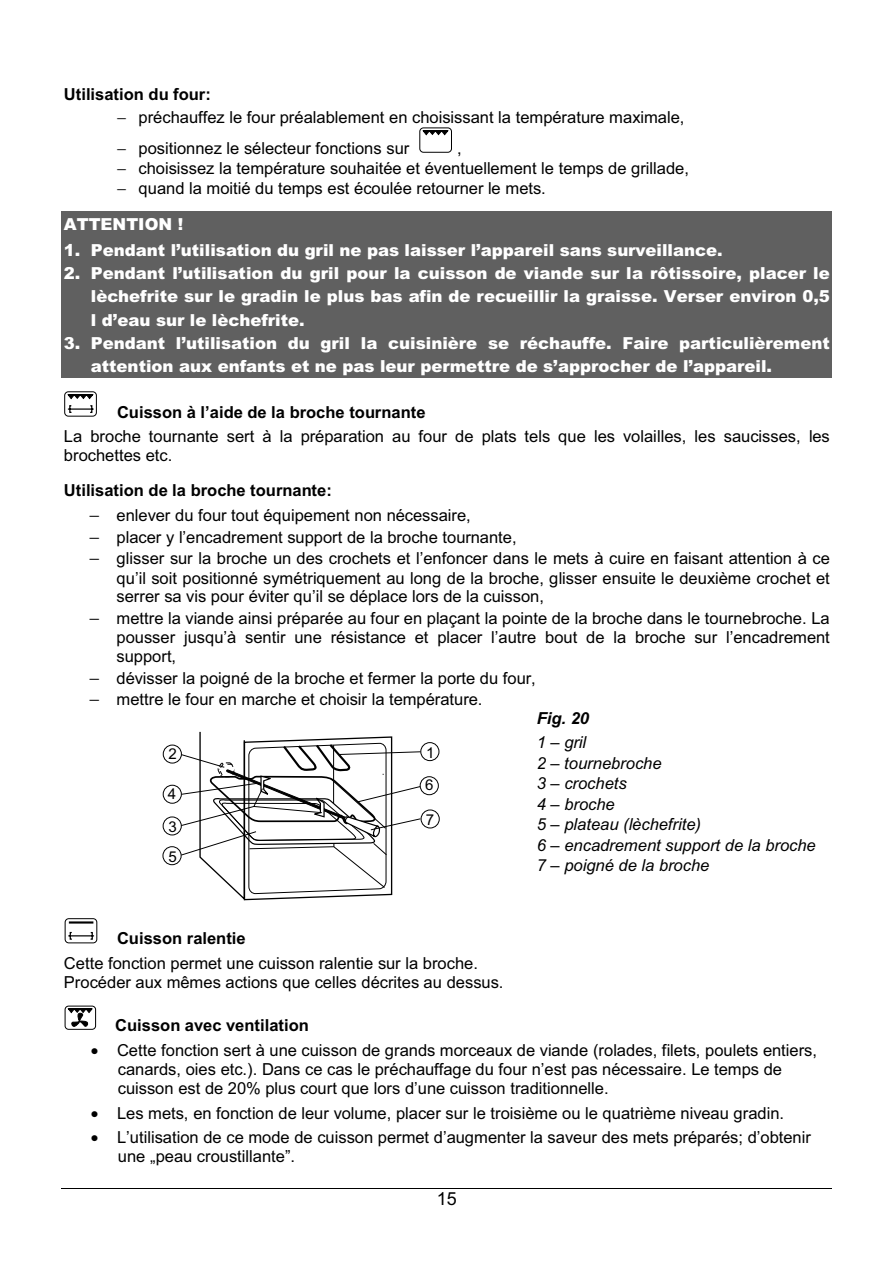
<style>
.page{position:relative;width:893px;height:1263px;background:#fff}
.page>*{position:absolute;margin:0;border:0;box-sizing:border-box;transform-origin:0 0}
.t1{font:18px "Arial";color:#000}
.t2{font:16.5px/19px "Arial";color:#000}
.t3{font:900 16.5px/23.2px "Arial";color:#fff;text-align:justify}
.t4{font:italic 16.5px/20.4px "Arial";color:#000}
.t5{font:700 16.5px "Arial";color:#000}
.t6{font:italic 700 16.5px "Arial";color:#000}
.t7{font:15px "Arial CE";color:#000}
.s1{font-weight:700}
</style>
<div class="page">
<hr style="left:62px;top:1189px;width:770px;height:1px;background:#000">
<div style="left:419px;top:127px;width:33px;height:26px;border:1px solid #000;border-radius:4px"></div>
<svg style="left:421px;top:129px;width:28px;height:7px"></svg>
<div style="left:62px;top:212px;width:769px;height:26px;background:#606060"></div>
<div style="left:62px;top:238px;width:769px;height:23px;background:#606060"></div>
<div style="left:62px;top:261px;width:769px;height:23px;background:#606060"></div>
<div style="left:62px;top:284px;width:769px;height:24px;background:#606060"></div>
<div style="left:62px;top:308px;width:769px;height:23px;background:#606060"></div>
<div style="left:62px;top:331px;width:769px;height:23px;background:#606060"></div>
<div style="left:62px;top:354px;width:769px;height:23px;background:#606060"></div>
<div style="left:64px;top:391px;width:33px;height:26px;border:1px solid #000;border-radius:4px"></div>
<svg style="left:66px;top:393px;width:29px;height:20px"></svg>
<div style="left:65px;top:918px;width:32px;height:25px;border:1px solid #000;border-radius:4px"></div>
<hr style="left:69px;top:921px;width:24px;height:3px;background:#000">
<svg style="left:68px;top:932px;width:26px;height:8px"></svg>
<div style="left:65px;top:1006px;width:31px;height:24px;border:1px solid #000;border-radius:4px"></div>
<svg style="left:67px;top:1008px;width:26px;height:19px"></svg>
<div style="left:163px;top:817px;width:19px;height:18px;border:1px solid #000;border-radius:50%"></div>
<div style="left:163px;top:785px;width:19px;height:19px;border:1px solid #000;border-radius:50%"></div>
<div style="left:162px;top:846px;width:19px;height:19px;border:1px solid #000;border-radius:50%"></div>
<div style="left:420px;top:776px;width:19px;height:19px;border:1px solid #000;border-radius:50%"></div>
<div style="left:420px;top:810px;width:19px;height:18px;border:1px solid #000;border-radius:50%"></div>
<div style="left:163px;top:745px;width:19px;height:19px;border:1px solid #000;border-radius:50%"></div>
<div style="left:420px;top:742px;width:19px;height:19px;border:1px solid #000;border-radius:50%"></div>
<svg style="left:180px;top:731px;width:241px;height:170px"></svg>
<p class="t2" style="left:117px;top:84px;width:569px;line-height:23.4px;text-indent:-53px"><span class="s1">Utilisation du four:<br></span>− préchauffez le four préalablement en choisissant la température maximale,</p>
<p class="t2" style="left:117px;top:140px;width:293px">− positionnez le sélecteur fonctions sur</p>
<p class="t2" style="left:117px;top:139px;width:573px;line-height:20.1px;text-indent:340px">,<br>− choisissez la température souhaitée et éventuellement le temps de grillade, − quand la moitié du temps est écoulée retourner le mets.</p>
<p class="t3" style="left:64px;top:214px;width:121px">ATTENTION !</p>
<p class="t3" style="left:64px;top:240px;width:660px">1. Pendant l’utilisation du gril ne pas laisser l’appareil sans surveillance.</p>
<p class="t3" style="left:91px;top:263px;width:740px;text-indent:-27px">2. Pendant l’utilisation du gril pour la cuisson de viande sur la rôtissoire, placer le lèchefrite sur le gradin le plus bas afin de recueillir la graisse. Verser environ 0,5 l d’eau sur le lèchefrite.</p>
<p class="t3" style="left:91px;top:333px;width:740px;text-indent:-27px">3. Pendant l’utilisation du gril la cuisinière se réchauffe. Faire particulièrement attention aux enfants et ne pas leur permettre de s’approcher de l’appareil.</p>
<p class="t5" style="left:117px;top:406px;width:310px">Cuisson à l’aide de la broche tournante</p>
<p class="t2" style="left:64px;top:428px;width:767px">La broche tournante sert à la préparation au four de plats tels que les volailles, les saucisses, les brochettes etc.</p>
<p class="t2" style="left:89px;top:480px;width:383px;line-height:24.9px;text-indent:-26px"><span class="s1">Utilisation de la broche tournante:<br></span>− enlever du four tout équipement non nécessaire,</p>
<p class="t2" style="left:89px;top:528px;width:741px;line-height:21.6px">− placer y l’encadrement support de la broche tournante,<br>− glisser sur la broche un des crochets et l’enfoncer dans le mets à cuire en faisant attention à ce</p>
<p class="t2" style="left:116px;top:570px;width:714px">qu’il soit positionné symétriquement au long de la broche, glisser ensuite le deuxième crochet et serrer sa vis pour éviter qu’il se déplace lors de la cuisson,</p>
<p class="t2" style="left:116px;top:610px;width:714px;text-align:justify;text-indent:-27px">− mettre la viande ainsi préparée au four en plaçant la pointe de la broche dans le tournebroche. La pousser jusqu’à sentir une résistance et placer l’autre bout de la broche sur l’encadrement support,</p>
<p class="t2" style="left:89px;top:669px;width:448px;line-height:21.6px">− dévisser la poigné de la broche et fermer la porte du four, − mettre le four en marche et choisir la température.</p>
<p class="t6" style="left:536px;top:712px;width:54px">Fig. 20</p>
<p class="t4" style="left:536px;top:734px;width:280px">1 – gril<br>2 – tournebroche<br>3 – crochets<br>4 – broche<br>5 – plateau (lèchefrite)<br>6 – encadrement support de la broche<br>7 – poigné de la broche</p>
<p class="t7" style="left:168px;top:745px;width:10px">2</p>
<p class="t7" style="left:426px;top:744px;width:10px">1</p>
<p class="t7" style="left:425px;top:776px;width:10px">6</p>
<p class="t7" style="left:426px;top:811px;width:10px">7</p>
<p class="t7" style="left:168px;top:785px;width:10px">4</p>
<p class="t7" style="left:168px;top:818px;width:10px">3</p>
<p class="t7" style="left:168px;top:848px;width:10px">5</p>
<p class="t5" style="left:117px;top:933px;width:130px">Cuisson ralentie</p>
<p class="t2" style="left:64px;top:955px;width:441px">Cette fonction permet une cuisson ralentie sur la broche.<br>Procéder aux mêmes actions que celles décrites au dessus.</p>
<p class="t5" style="left:115px;top:1019px;width:195px">Cuisson avec ventilation</p>
<p class="t2" style="left:118px;top:1043px;width:700px;text-indent:-27px">• Cette fonction sert à une cuisson de grands morceaux de viande (rolades, filets, poulets entiers, canards, oies etc.). Dans ce cas le préchauffage du four n’est pas nécessaire. Le temps de cuisson est de 20% plus court que lors d’une cuisson traditionnelle.</p>
<p class="t2" style="left:91px;top:1105px;width:694px">• Les mets, en fonction de leur volume, placer sur le troisième ou le quatrième niveau gradin.</p>
<p class="t2" style="left:118px;top:1130px;width:694px;text-indent:-27px">• L’utilisation de ce mode de cuisson permet d’augmenter la saveur des mets préparés; d’obtenir une „peau croustillante”.</p>
<p class="t1" style="left:436px;top:1192px;width:22px">15</p>
</div>
